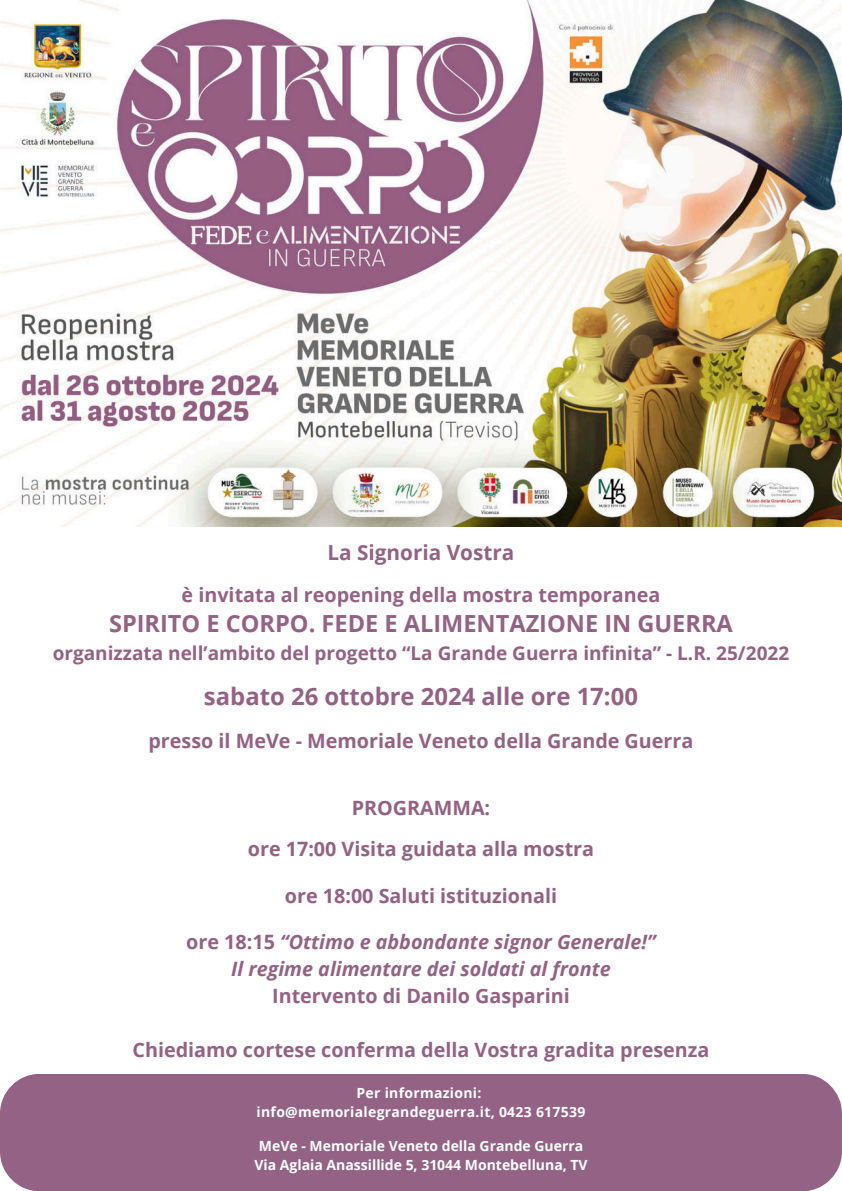
<style>
.page{position:relative;width:842px;height:1191px;background:#fff}
.page>*{position:absolute;margin:0;border:0;box-sizing:border-box;transform-origin:0 0}
.t1{font:700 23.9px "Open Sans";color:#946284}
.t2{font:700 23.6px "Open Sans";color:#946284}
.t3{font:700 20.8px "Open Sans";color:#946284}
.t4{font:700 19.8px/40.5px "Open Sans";color:#946284;text-align:center}
.t5{font:italic 700 19.8px/27px "Open Sans";color:#946284;text-align:center}
.t6{font:700 19px "Open Sans";color:#946284}
.t7{font:700 14px "Open Sans";color:#fff}
.t8{font:700 14px "Open Sans";letter-spacing:.02em;color:#fff}
.s1{font-style:normal}
</style>
<div class="page">
<div style="left:0;top:1073px;width:842px;height:117px;background:#946284;border-radius:40px"></div>
<img style="left:0;top:0;width:842px;height:526px">
<p class="t3" style="left:328px;top:538px;width:188px">La Signoria Vostra</p>
<p class="t4" style="left:182px;top:573px;width:480px">è invitata al reopening della mostra temporanea</p>
<p class="t2" style="left:109px;top:607px;width:625px">SPIRITO E CORPO. FEDE E ALIMENTAZIONE IN GUERRA</p>
<p class="t6" style="left:53px;top:639px;width:738px">organizzata nell’ambito del progetto “La Grande Guerra infinita” - L.R. 25/2022</p>
<p class="t1" style="left:204px;top:679px;width:435px">sabato 26 ottobre 2024 alle ore 17:00</p>
<p class="t4" style="left:148px;top:720px;width:546px">presso il MeVe - Memoriale Veneto della Grande Guerra</p>
<p class="t4" style="left:248px;top:787px;width:348px">PROGRAMMA:<br>ore 17:00 Visita guidata alla mostra</p>
<p class="t4" style="left:285px;top:874px;width:274px">ore 18:00 Saluti istituzionali</p>
<p class="t5" style="left:186px;top:927px;width:471px"><span class="s1">ore 18:15</span> “Ottimo e abbondante signor Generale!”<br>Il regime alimentare dei soldati al fronte</p>
<p class="t4" style="left:272px;top:975px;width:299px">Intervento di Danilo Gasparini</p>
<p class="t4" style="left:133px;top:1029px;width:578px">Chiediamo cortese conferma della Vostra gradita presenza</p>
<p class="t8" style="left:357px;top:1082px;width:126px">Per informazioni:</p>
<p class="t8" style="left:257px;top:1102px;width:330px">info@memorialegrandeguerra.it, 0423 617539</p>
<p class="t7" style="left:259px;top:1135px;width:326px">MeVe - Memoriale Veneto della Grande Guerra</p>
<p class="t7" style="left:254px;top:1154px;width:335px">Via Aglaia Anassillide 5, 31044 Montebelluna, TV</p>
</div>
